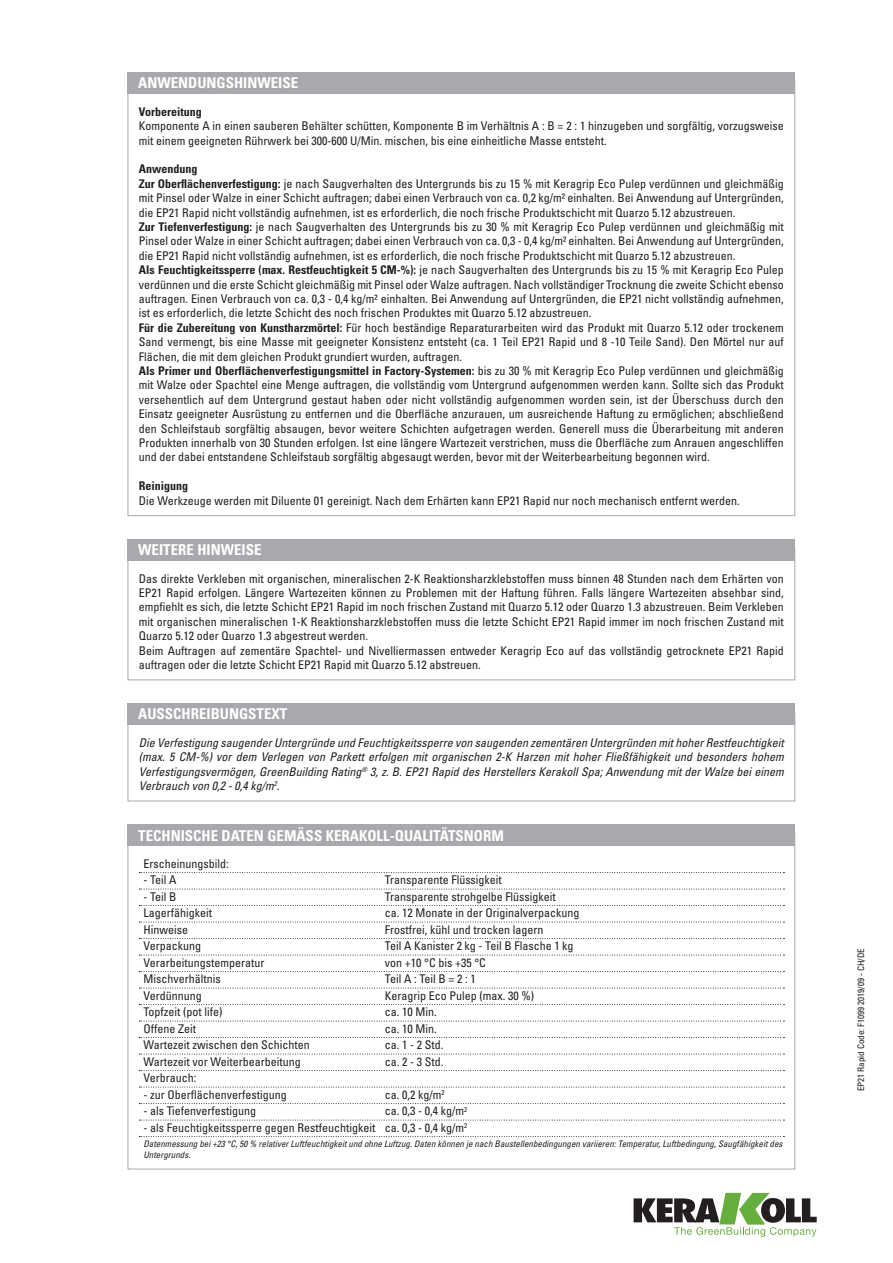
<style>
.page{position:relative;width:893px;height:1263px;background:#fff}
.page>*{position:absolute;margin:0;border:0;box-sizing:border-box;transform-origin:0 0}
.titolo_box{font:700 condensed 15px "Univers LT Std";color:#fff}
.eco_resa{font:condensed 12px/14.4px "Univers LT Std";color:#231f20;text-align:justify}
.testo_box{font:condensed 12px/14.4px "Univers LT Std";color:#231f20;text-align:justify}
.eco_tabella_prestazi{font:condensed 12px "Univers LT Std";color:#231f20}
.testo_box_corsivo{font:italic condensed 12px/14.4px "Univers LT Std";color:#231f20;text-align:justify}
.eco_resa-2{font:700 condensed 12px "Univers LT Std";color:#231f20}
.eco_nota_dati{font:italic condensed 9px/10.8px "Univers LT Std";color:#231f20}
.notag_eco_codice_sc{font:condensed 9px "Univers LT Std";color:#231f20}
.s1{font-weight:700}
</style>
<div class="page">
<svg style="left:634px;top:1193px;width:183px;height:44px"></svg>
<div style="left:128px;top:547px;width:667px;height:133px;border:1px solid #a8a9ad"></div>
<div style="left:128px;top:539px;width:667px;height:21px;background:#a8a9ad"></div>
<div style="left:128px;top:712px;width:667px;height:89px;border:1px solid #a8a9ad"></div>
<div style="left:128px;top:703px;width:667px;height:22px;background:#a8a9ad"></div>
<div style="left:128px;top:72px;width:667px;height:22px;background:#a8a9ad"></div>
<svg style="left:139px;top:872px;width:645px;height:1px"></svg>
<svg style="left:139px;top:889px;width:645px;height:1px"></svg>
<svg style="left:139px;top:905px;width:645px;height:1px"></svg>
<svg style="left:139px;top:922px;width:645px;height:1px"></svg>
<svg style="left:139px;top:938px;width:645px;height:1px"></svg>
<svg style="left:139px;top:955px;width:645px;height:1px"></svg>
<svg style="left:139px;top:971px;width:645px;height:1px"></svg>
<svg style="left:139px;top:988px;width:645px;height:1px"></svg>
<svg style="left:139px;top:1004px;width:645px;height:1px"></svg>
<svg style="left:139px;top:1021px;width:645px;height:1px"></svg>
<svg style="left:139px;top:1037px;width:645px;height:1px"></svg>
<svg style="left:139px;top:1054px;width:645px;height:1px"></svg>
<svg style="left:139px;top:1070px;width:645px;height:1px"></svg>
<svg style="left:139px;top:1087px;width:645px;height:1px"></svg>
<svg style="left:139px;top:1103px;width:645px;height:1px"></svg>
<svg style="left:139px;top:1120px;width:645px;height:1px"></svg>
<svg style="left:139px;top:1136px;width:645px;height:1px"></svg>
<div style="left:128px;top:824px;width:667px;height:22px;background:#a8a9ad"></div>
<p class="titolo_box" style="left:138px;top:74px;width:162px">ANWENDUNGSHINWEISE</p>
<p class="eco_resa-2" style="left:139px;top:104px;width:64px">Vorbereitung</p>
<p class="eco_resa" style="left:139px;top:119px;width:646px">Komponente A in einen sauberen Behälter schütten, Komponente B im Verhältnis A : B = 2 : 1 hinzugeben und sorgfältig, vorzugsweise mit einem geeigneten Rührwerk bei 300-600 U/Min. mischen, bis eine einheitliche Masse entsteht.</p>
<p class="eco_resa-2" style="left:139px;top:162px;width:60px">Anwendung</p>
<p class="eco_resa" style="left:139px;top:176px;width:646px"><span class="s1">Zur Oberflächenverfestigung:</span> je nach Saugverhalten des Untergrunds bis zu 15 % mit Keragrip Eco Pulep verdünnen und gleichmäßig mit Pinsel oder Walze in einer Schicht auftragen; dabei einen Verbrauch von ca. 0,2 kg/m² einhalten. Bei Anwendung auf Untergründen, die EP21 Rapid nicht vollständig aufnehmen, ist es erforderlich, die noch frische Produktschicht mit Quarzo 5.12 abzustreuen.</p>
<p class="eco_resa" style="left:139px;top:219px;width:646px"><span class="s1">Zur Tiefenverfestigung:</span> je nach Saugverhalten des Untergrunds bis zu 30 % mit Keragrip Eco Pulep verdünnen und gleichmäßig mit Pinsel oder Walze in einer Schicht auftragen; dabei einen Verbrauch von ca. 0,3 - 0,4 kg/m² einhalten. Bei Anwendung auf Untergründen, die EP21 Rapid nicht vollständig aufnehmen, ist es erforderlich, die noch frische Produktschicht mit Quarzo 5.12 abzustreuen.</p>
<p class="eco_resa" style="left:139px;top:263px;width:646px"><span class="s1">Als Feuchtigkeitssperre (max. Restfeuchtigkeit 5 CM-%):</span> je nach Saugverhalten des Untergrunds bis zu 15 % mit Keragrip Eco Pulep verdünnen und die erste Schicht gleichmäßig mit Pinsel oder Walze auftragen. Nach vollständiger Trocknung die zweite Schicht ebenso auftragen. Einen Verbrauch von ca. 0,3 - 0,4 kg/m² einhalten. Bei Anwendung auf Untergründen, die EP21 nicht vollständig aufnehmen, ist es erforderlich, die letzte Schicht des noch frischen Produktes mit Quarzo 5.12 abzustreuen.</p>
<p class="eco_resa" style="left:139px;top:320px;width:646px"><span class="s1">Für die Zubereitung von Kunstharzmörtel:</span> Für hoch beständige Reparaturarbeiten wird das Produkt mit Quarzo 5.12 oder trockenem Sand vermengt, bis eine Masse mit geeigneter Konsistenz entsteht (ca. 1 Teil EP21 Rapid und 8 -10 Teile Sand). Den Mörtel nur auf Flächen, die mit dem gleichen Produkt grundiert wurden, auftragen.</p>
<p class="testo_box" style="left:139px;top:363px;width:646px"><span class="s1">Als Primer und Oberflächenverfestigungsmittel in Factory-Systemen:</span> bis zu 30 % mit Keragrip Eco Pulep verdünnen und gleichmäßig mit Walze oder Spachtel eine Menge auftragen, die vollständig vom Untergrund aufgenommen werden kann. Sollte sich das Produkt versehentlich auf dem Untergrund gestaut haben oder nicht vollständig aufgenommen worden sein, ist der Überschuss durch den Einsatz geeigneter Ausrüstung zu entfernen und die Oberfläche anzurauen, um ausreichende Haftung zu ermöglichen; abschließend den Schleifstaub sorgfältig absaugen, bevor weitere Schichten aufgetragen werden. Generell muss die Überarbeitung mit anderen Produkten innerhalb von 30 Stunden erfolgen. Ist eine längere Wartezeit verstrichen, muss die Oberfläche zum Anrauen angeschliffen und der dabei entstandene Schleifstaub sorgfältig abgesaugt werden, bevor mit der Weiterbearbeitung begonnen wird.</p>
<p class="eco_resa-2" style="left:139px;top:479px;width:51px">Reinigung</p>
<p class="eco_resa" style="left:139px;top:493px;width:602px">Die Werkzeuge werden mit Diluente 01 gereinigt. Nach dem Erhärten kann EP21 Rapid nur noch mechanisch entfernt werden.</p>
<p class="titolo_box" style="left:138px;top:541px;width:125px">WEITERE HINWEISE</p>
<p class="testo_box" style="left:139px;top:571px;width:646px">Das direkte Verkleben mit organischen, mineralischen 2-K Reaktionsharzklebstoffen muss binnen 48 Stunden nach dem Erhärten von EP21 Rapid erfolgen. Längere Wartezeiten können zu Problemen mit der Haftung führen. Falls längere Wartezeiten absehbar sind, empfiehlt es sich, die letzte Schicht EP21 Rapid im noch frischen Zustand mit Quarzo 5.12 oder Quarzo 1.3 abzustreuen. Beim Verkleben mit organischen mineralischen 1-K Reaktionsharzklebstoffen muss die letzte Schicht EP21 Rapid immer im noch frischen Zustand mit Quarzo 5.12 oder Quarzo 1.3 abgestreut werden.</p>
<p class="testo_box" style="left:139px;top:643px;width:646px">Beim Auftragen auf zementäre Spachtel- und Nivelliermassen entweder Keragrip Eco auf das vollständig getrocknete EP21 Rapid auftragen oder die letzte Schicht EP21 Rapid mit Quarzo 5.12 abstreuen.</p>
<p class="titolo_box" style="left:138px;top:705px;width:151px">AUSSCHREIBUNGSTEXT</p>
<p class="testo_box_corsivo" style="left:139px;top:735px;width:646px">Die Verfestigung saugender Untergründe und Feuchtigkeitssperre von saugenden zementären Untergründen mit hoher Restfeuchtigkeit (max. 5 CM-%) vor dem Verlegen von Parkett erfolgen mit organischen 2-K Harzen mit hoher Fließfähigkeit und besonders hohem Verfestigungsvermögen, GreenBuilding Rating<sup>®</sup> 3, z. B. EP21 Rapid des Herstellers Kerakoll Spa; Anwendung mit der Walze bei einem Verbrauch von 0,2 - 0,4 kg/m<sup>2</sup>.</p>
<p class="titolo_box" style="left:138px;top:826px;width:367px">TECHNISCHE DATEN GEMÄSS KERAKOLL-QUALITÄTSNORM</p>
<p class="eco_tabella_prestazi" style="left:143px;top:856px;width:87px">Erscheinungsbild:</p>
<p class="eco_tabella_prestazi" style="left:143px;top:872px;width:35px">- Teil A</p>
<p class="eco_tabella_prestazi" style="left:385px;top:872px;width:119px">Transparente Flüssigkeit</p>
<p class="eco_tabella_prestazi" style="left:143px;top:889px;width:35px">- Teil B</p>
<p class="eco_tabella_prestazi" style="left:385px;top:889px;width:172px">Transparente strohgelbe Flüssigkeit</p>
<p class="eco_tabella_prestazi" style="left:143px;top:905px;width:70px">Lagerfähigkeit</p>
<p class="eco_tabella_prestazi" style="left:385px;top:905px;width:196px">ca. 12 Monate in der Originalverpackung</p>
<p class="eco_tabella_prestazi" style="left:143px;top:922px;width:46px">Hinweise</p>
<p class="eco_tabella_prestazi" style="left:385px;top:922px;width:160px">Frostfrei, kühl und trocken lagern</p>
<p class="eco_tabella_prestazi" style="left:143px;top:938px;width:59px">Verpackung</p>
<p class="eco_tabella_prestazi" style="left:385px;top:938px;width:190px">Teil A Kanister 2 kg - Teil B Flasche 1 kg</p>
<p class="eco_tabella_prestazi" style="left:143px;top:955px;width:122px">Verarbeitungstemperatur</p>
<p class="eco_tabella_prestazi" style="left:385px;top:955px;width:102px">von +10 °C bis +35 °C</p>
<p class="eco_tabella_prestazi" style="left:143px;top:971px;width:79px">Mischverhältnis</p>
<p class="eco_tabella_prestazi" style="left:385px;top:971px;width:92px">Teil A : Teil B = 2 : 1</p>
<p class="eco_tabella_prestazi" style="left:143px;top:988px;width:60px">Verdünnung</p>
<p class="eco_tabella_prestazi" style="left:385px;top:988px;width:151px">Keragrip Eco Pulep (max. 30 %)</p>
<p class="eco_tabella_prestazi" style="left:143px;top:1004px;width:80px">Topfzeit (pot life)</p>
<p class="eco_tabella_prestazi" style="left:385px;top:1004px;width:53px">ca. 10 Min.</p>
<p class="eco_tabella_prestazi" style="left:143px;top:1021px;width:54px">Offene Zeit</p>
<p class="eco_tabella_prestazi" style="left:385px;top:1021px;width:53px">ca. 10 Min.</p>
<p class="eco_tabella_prestazi" style="left:143px;top:1037px;width:168px">Wartezeit zwischen den Schichten</p>
<p class="eco_tabella_prestazi" style="left:385px;top:1037px;width:60px">ca. 1 - 2 Std.</p>
<p class="eco_tabella_prestazi" style="left:143px;top:1054px;width:159px">Wartezeit vor Weiterbearbeitung</p>
<p class="eco_tabella_prestazi" style="left:385px;top:1054px;width:60px">ca. 2 - 3 Std.</p>
<p class="eco_tabella_prestazi" style="left:143px;top:1070px;width:54px">Verbrauch:</p>
<p class="eco_tabella_prestazi" style="left:143px;top:1087px;width:145px">- zur Oberflächenverfestigung</p>
<p class="eco_tabella_prestazi" style="left:385px;top:1087px;width:61px">ca. 0,2 kg/m<sup>2</sup></p>
<p class="eco_tabella_prestazi" style="left:143px;top:1103px;width:114px">- als Tiefenverfestigung</p>
<p class="eco_tabella_prestazi" style="left:385px;top:1103px;width:84px">ca. 0,3 - 0,4 kg/m<sup>2</sup></p>
<p class="eco_tabella_prestazi" style="left:143px;top:1120px;width:325px">- als Feuchtigkeitssperre gegen Restfeuchtigkeit ca. 0,3 - 0,4 kg/m<sup>2</sup></p>
<p class="eco_nota_dati" style="left:143px;top:1138px;width:641px">Datenmessung bei +23 °C, 50 % relativer Luftfeuchtigkeit und ohne Luftzug. Daten können je nach Baustellenbedingungen variieren: Temperatur, Luftbedingung, Saugfähigkeit des<br>Untergrunds.</p>
<p class="notag_eco_codice_sc" style="left:855px;top:1091px;width:144px;rotate:-90deg">EP21 Rapid Code: F1099 2019/09 - CH/DE</p>
</div>
